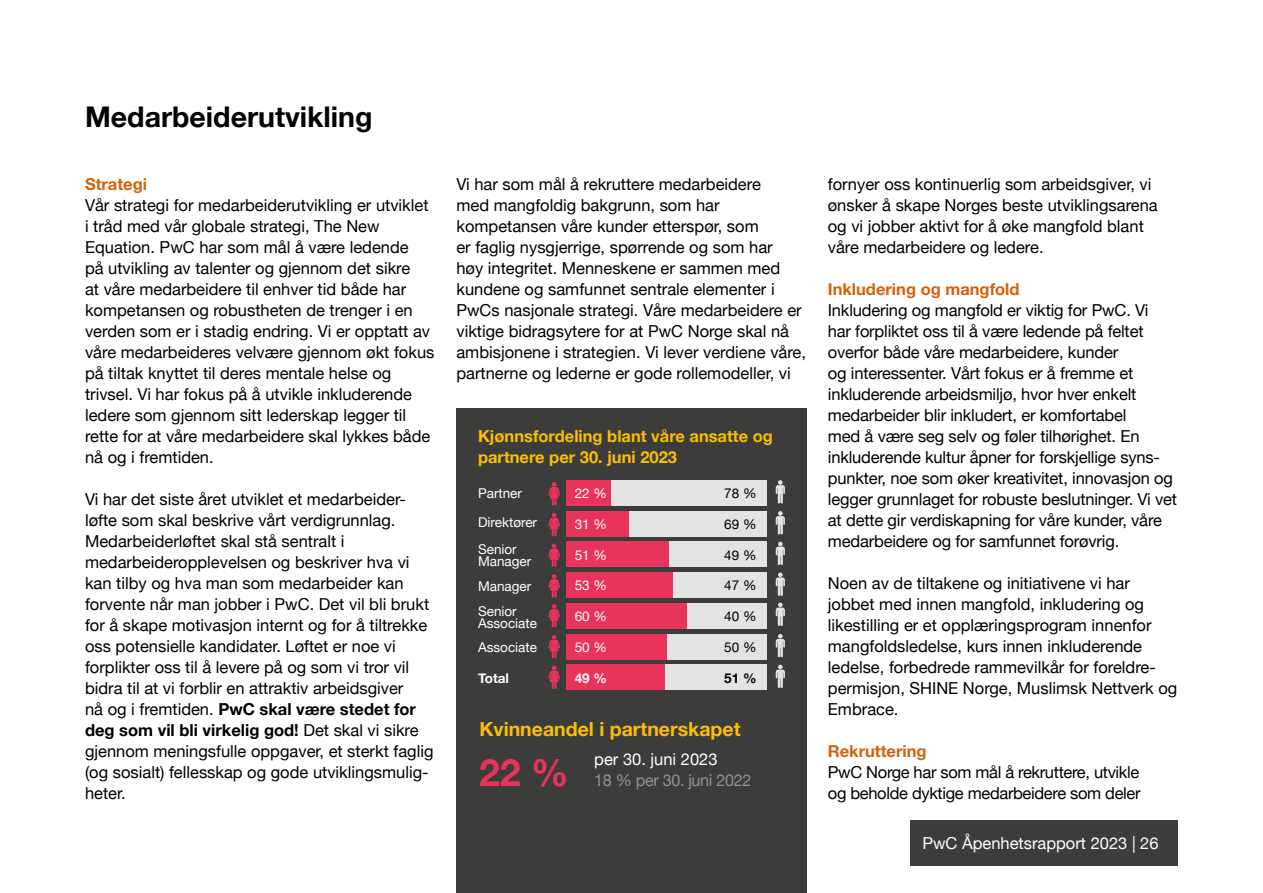
<style>
.page{position:relative;width:1263px;height:893px;background:#fff}
.page>*{position:absolute;margin:0;border:0;box-sizing:border-box;transform-origin:0 0}
.Brødtekst{font:700 37.5px "Helvetica Neue";color:#e8345a}
.Heading_3__overskrift_2{font:700 28.5px "Helvetica Neue";color:#000}
.Brødtekst-2{font:700 19.5px "Helvetica Neue";color:#fcbf00}
.Brødtekst-3{font:16.5px/21px "Helvetica Neue";color:#000}
.Brødtekst-4{font:16.5px/21px "Helvetica Neue";letter-spacing:-.02em;color:#000}
.Heading_5_-_Mellomtittel_01{font:700 16.5px/21px "Helvetica Neue";color:#fcbf00}
.Mellomtittel_01{font:700 16.5px "Helvetica Neue LT Pro";color:#d76009}
.Brødtekst-5{font:16.5px/21px "Helvetica Neue";letter-spacing:-.02em;color:#929292}
.t1{font:16.5px "Helvetica Neue";color:#fff}
.Heading_5_-_Mellomtittel_01-2{font:700 16.5px "Helvetica Neue";color:#d76009}
.Brødtekst-6{font:13.5px/12px "Helvetica Neue";color:#fff}
.Brødtekst-7{font:13.5px "Helvetica Neue";color:#000}
.Brødtekst-8{font:700 13.5px "Helvetica Neue";color:#fff}
.Brødtekst-9{font:700 13.5px "Helvetica Neue";color:#000}
.s1{font-weight:700}
.s2{color:#fff}
</style>
<div class="page">
<div style="left:910px;top:820px;width:268px;height:45px;background:#3c3c3b"></div>
<div style="left:456px;top:408px;width:351px;height:485px;background:#3c3c3b"></div>
<div style="left:566px;top:480px;width:200px;height:25px;background:#e3e3e3"></div>
<div style="left:566px;top:480px;width:44px;height:25px;background:#e8345a"></div>
<svg style="left:548px;top:482px;width:12px;height:23px"></svg>
<div style="left:566px;top:511px;width:200px;height:25px;background:#e3e3e3"></div>
<div style="left:566px;top:511px;width:62px;height:25px;background:#e8345a"></div>
<svg style="left:548px;top:513px;width:12px;height:23px"></svg>
<div style="left:566px;top:572px;width:200px;height:26px;background:#e3e3e3"></div>
<div style="left:566px;top:572px;width:106px;height:26px;background:#e8345a"></div>
<svg style="left:548px;top:574px;width:12px;height:24px"></svg>
<div style="left:566px;top:542px;width:200px;height:25px;background:#e3e3e3"></div>
<div style="left:566px;top:542px;width:102px;height:25px;background:#e8345a"></div>
<svg style="left:548px;top:543px;width:12px;height:24px"></svg>
<div style="left:566px;top:634px;width:200px;height:25px;background:#e3e3e3"></div>
<div style="left:566px;top:634px;width:100px;height:25px;background:#e8345a"></div>
<svg style="left:548px;top:635px;width:12px;height:23px"></svg>
<div style="left:566px;top:603px;width:200px;height:25px;background:#e3e3e3"></div>
<div style="left:566px;top:603px;width:120px;height:25px;background:#e8345a"></div>
<svg style="left:548px;top:604px;width:12px;height:23px"></svg>
<div style="left:566px;top:665px;width:200px;height:25px;background:#e3e3e3"></div>
<div style="left:566px;top:665px;width:98px;height:25px;background:#e8345a"></div>
<svg style="left:548px;top:666px;width:12px;height:23px"></svg>
<svg style="left:776px;top:480px;width:9px;height:23px"></svg>
<svg style="left:776px;top:511px;width:9px;height:23px"></svg>
<svg style="left:776px;top:542px;width:9px;height:23px"></svg>
<svg style="left:776px;top:572px;width:9px;height:24px"></svg>
<svg style="left:776px;top:603px;width:9px;height:23px"></svg>
<svg style="left:776px;top:634px;width:9px;height:23px"></svg>
<svg style="left:776px;top:665px;width:9px;height:23px"></svg>
<h3 class="Heading_3__overskrift_2" style="left:85px;top:95px;width:289px">Medarbeiderutvikling</h3>
<h5 class="Heading_5_-_Mellomtittel_01-2" style="left:85px;top:171px;width:64px">Strategi</h5>
<p class="Brødtekst-3" style="left:85px;top:196px;width:351px">Vår strategi for medarbeiderutvikling er utviklet i tråd med vår globale strategi, The New Equation. PwC har som mål å være ledende<br>på utvikling av talenter og gjennom det sikre<br>at våre medarbeidere til enhver tid både har kompetansen og robustheten de trenger i en verden som er i stadig endring. Vi er opptatt av våre medarbeideres velvære gjennom økt fokus på tiltak knyttet til deres mentale helse og trivsel. Vi har fokus på å utvikle inkluderende ledere som gjennom sitt lederskap legger til rette for at våre medarbeidere skal lykkes både nå og i fremtiden.</p>
<p class="Brødtekst-3" style="left:85px;top:490px;width:350px">Vi har det siste året utviklet et medarbeider&shy;løfte som skal beskrive vårt verdigrunnlag.<br>Medarbeiderløftet skal stå sentralt i medarbeideropplevelsen og beskriver hva vi kan tilby og hva man som medarbeider kan forvente når man jobber i PwC. Det vil bli brukt for å skape motivasjon internt og for å tiltrekke oss potensielle kandidater. Løftet er noe vi forplikter oss til å levere på og som vi tror vil bidra til at vi forblir en attraktiv arbeidsgiver<br>nå og i fremtiden. <span class="s1">PwC skal være stedet for deg som vil bli virkelig god!</span> Det skal vi sikre gjennom meningsfulle oppgaver, et sterkt faglig (og sosialt) fellesskap og gode utviklingsmulig&shy;heter.</p>
<p class="Brødtekst-3" style="left:456px;top:175px;width:351px">Vi har som mål å rekruttere medarbeidere<br>med mangfoldig bakgrunn, som har kompetansen våre kunder etterspør, som<br>er faglig nysgjerrige, spørrende og som har<br>høy integritet. Menneskene er sammen med kundene og samfunnet sentrale elementer i PwCs nasjonale strategi. Våre medarbeidere er viktige bidragsytere for at PwC Norge skal nå ambisjonene i strategien. Vi lever verdiene våre, partnerne og lederne er gode rollemodeller, vi</p>
<p class="Brødtekst-3" style="left:828px;top:175px;width:331px">fornyer oss kontinuerlig som arbeidsgiver, vi ønsker å skape Norges beste utviklingsarena og vi jobber aktivt for å øke mangfold blant våre medarbeidere og ledere.</p>
<p class="Mellomtittel_01" style="left:828px;top:279px;width:193px">Inkludering og mangfold</p>
<p class="Brødtekst-3" style="left:828px;top:301px;width:351px">Inkludering og mangfold er viktig for PwC. Vi<br>har forpliktet oss til å være ledende på feltet overfor både våre medarbeidere, kunder<br>og interessenter. Vårt fokus er å fremme et inkluderende arbeidsmiljø, hvor hver enkelt medarbeider blir inkludert, er komfortabel<br>med å være seg selv og føler tilhørighet. En inkluderende kultur åpner for forskjellige syns&shy;punkter, noe som øker kreativitet, innovasjon og legger grunnlaget for robuste beslutninger. Vi vet at dette gir verdiskapning for våre kunder, våre medarbeidere og for samfunnet forøvrig.</p>
<p class="Brødtekst-3" style="left:828px;top:574px;width:351px">Noen av de tiltakene og initiativene vi har jobbet med innen mangfold, inkludering og likestilling er et opplæringsprogram innenfor mangfoldsledelse, kurs innen inkluderende ledelse, forbedrede rammevilkår for foreldre&shy;permisjon, SHINE Norge, Muslimsk Nettverk og Embrace.</p>
<p class="Mellomtittel_01" style="left:828px;top:741px;width:100px">Rekruttering</p>
<p class="Brødtekst-4" style="left:828px;top:763px;width:314px">PwC Norge har som mål å rekruttere, utvikle og beholde dyktige medarbeidere som deler</p>
<h5 class="Heading_5_-_Mellomtittel_01" style="left:478px;top:426px;width:296px">Kjønnsfordeling blant våre ansatte og partnere per 30. juni 2023</h5>
<p class="Brødtekst-6" style="left:575px;top:488px;width:34px">22 %</p>
<p class="Brødtekst-7" style="left:724px;top:484px;width:34px">78 %</p>
<p class="Brødtekst-6" style="left:575px;top:519px;width:34px">31 %</p>
<p class="Brødtekst-7" style="left:724px;top:514px;width:34px">69 %</p>
<p class="Brødtekst-6" style="left:478px;top:488px;width:45px">Partner</p>
<p class="Brødtekst-6" style="left:478px;top:517px;width:61px">Direktører</p>
<p class="Brødtekst-6" style="left:478px;top:544px;width:55px">Senior<br>Manager</p>
<p class="Brødtekst-6" style="left:575px;top:550px;width:34px">51 %</p>
<p class="Brødtekst-7" style="left:724px;top:545px;width:34px">49 %</p>
<p class="Brødtekst-6" style="left:575px;top:580px;width:34px">53 %</p>
<p class="Brødtekst-7" style="left:724px;top:576px;width:34px">47 %</p>
<p class="Brødtekst-6" style="left:478px;top:580px;width:55px">Manager</p>
<p class="Brødtekst-6" style="left:478px;top:606px;width:60px">Senior<br>Associate</p>
<p class="Brødtekst-6" style="left:575px;top:611px;width:34px">60 %</p>
<p class="Brødtekst-7" style="left:724px;top:607px;width:34px">40 %</p>
<p class="Brødtekst-6" style="left:575px;top:642px;width:34px">50 %</p>
<p class="Brødtekst-7" style="left:724px;top:637px;width:34px">50 %</p>
<p class="Brødtekst-6" style="left:478px;top:642px;width:60px">Associate</p>
<p class="Brødtekst-8" style="left:575px;top:667px;width:34px">49 %</p>
<p class="Brødtekst-9" style="left:724px;top:667px;width:34px">51 %</p>
<p class="Brødtekst-8" style="left:478px;top:667px;width:32px">Total</p>
<p class="Brødtekst-2" style="left:479px;top:714px;width:263px">Kvinneandel i partnerskapet</p>
<p class="Brødtekst-5" style="left:594px;top:749px;width:159px"><span class="s2">per 30. juni 2023<br></span>18 % per 30. juni 2022</p>
<p class="Brødtekst" style="left:479px;top:743px;width:91px">22 %</p>
<p class="t1" style="left:922px;top:831px;width:238px">PwC Åpenhetsrapport 2023 | 26</p>
</div>
